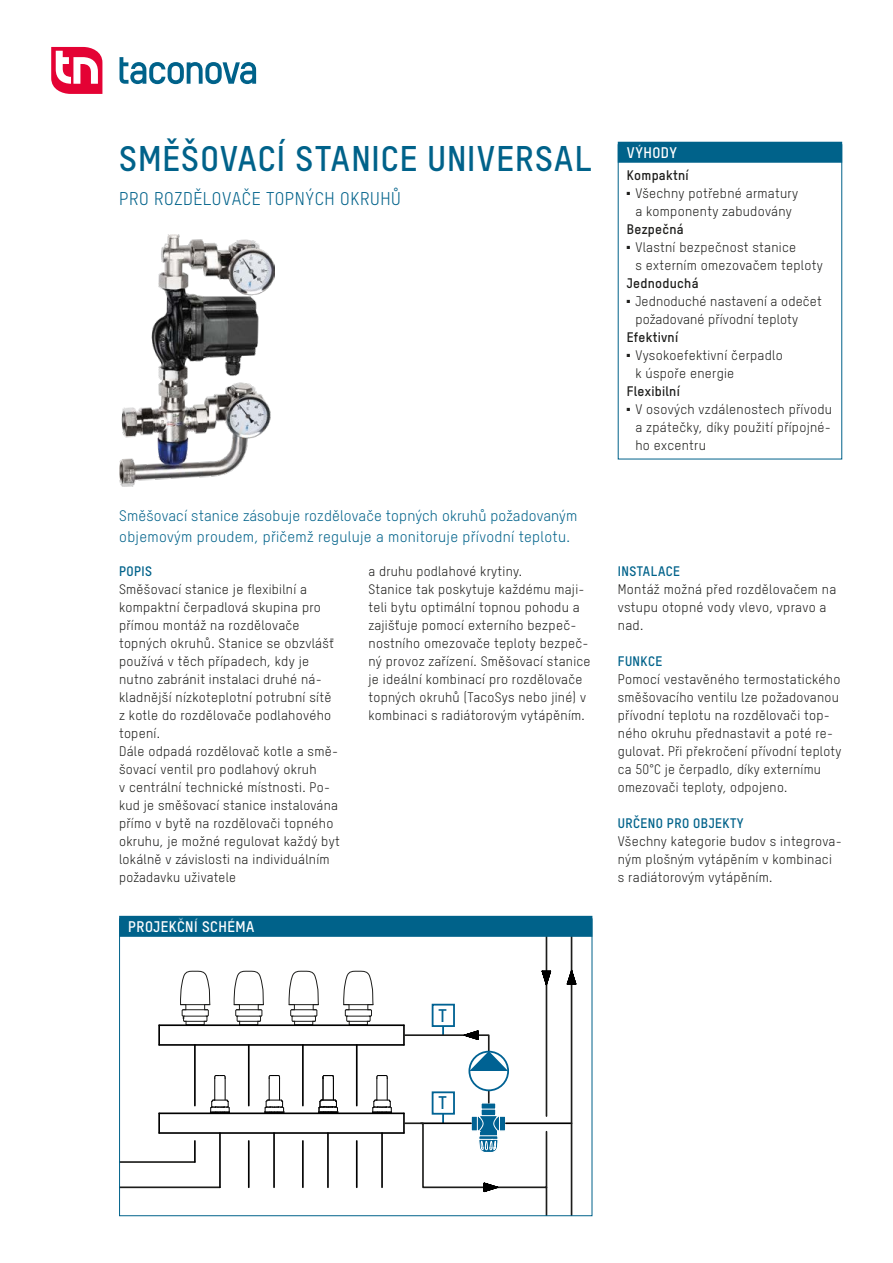
<style>
.page{position:relative;width:893px;height:1263px;background:#fff}
.page>*{position:absolute;margin:0;border:0;box-sizing:border-box;transform-origin:0 0}
.Produkttitel{font:34.8px "T Star Pro Bold";letter-spacing:.03em;color:#00628a}
.Produkttitel_Subline{font:18px "T Star Pro Regular";letter-spacing:.03em;color:#00628a}
.t1{font:17.85px "T Star Pro Bold";color:#006293}
.EA_Lead{font:15px "T Star Pro Regular";letter-spacing:.01em;color:#00628a}
.Box_Titel{font:15px "T Star Pro Bold";letter-spacing:.03em;color:#fff}
.t2{font:13.5px/18px "T Star Pro Regular";letter-spacing:.02em;color:#1d1d1b}
.t3{font:13.5px "T Star Pro Bold";letter-spacing:.02em;color:#1d1d1b}
.EA_Titel{font:13.5px "T Star Pro Bold";letter-spacing:.03em;color:#00628a}
</style>
<div class="page">
<svg style="left:51px;top:47px;width:51px;height:47px"></svg>
<svg style="left:120px;top:57px;width:136px;height:27px"></svg>
<svg style="left:121px;top:937px;width:452px;height:277px"></svg>
<svg style="left:121px;top:969px;width:90px;height:57px"></svg>
<hr style="left:194px;top:1141px;width:2px;height:21px;background:#000">
<hr style="left:194px;top:1045px;width:2px;height:61px;background:#000">
<hr style="left:219px;top:1133px;width:2px;height:54px;background:#000">
<hr style="left:248px;top:1045px;width:2px;height:61px;background:#000">
<hr style="left:302px;top:1045px;width:2px;height:61px;background:#000">
<hr style="left:356px;top:1045px;width:2px;height:61px;background:#000">
<hr style="left:248px;top:1141px;width:2px;height:46px;background:#000">
<hr style="left:273px;top:1133px;width:2px;height:54px;background:#000">
<hr style="left:302px;top:1141px;width:2px;height:46px;background:#000">
<hr style="left:327px;top:1133px;width:2px;height:54px;background:#000">
<hr style="left:356px;top:1141px;width:2px;height:46px;background:#000">
<hr style="left:381px;top:1133px;width:2px;height:54px;background:#000">
<svg style="left:566px;top:967px;width:10px;height:18px"></svg>
<svg style="left:541px;top:970px;width:11px;height:17px"></svg>
<div style="left:469px;top:1052px;width:39px;height:38px;background:#fff;border-radius:50%"></div>
<div style="left:468px;top:1051px;width:41px;height:40px;border:2px solid #006293;border-radius:50%"></div>
<svg style="left:469px;top:1051px;width:39px;height:20px"></svg>
<svg style="left:461px;top:1030px;width:18px;height:10px"></svg>
<svg style="left:483px;top:1182px;width:18px;height:10px"></svg>
<div style="left:108px;top:1012px;width:72px;height:9px;background:#fff"></div>
<img style="left:119px;top:234px;width:155px;height:252px">
<div style="left:618px;top:142px;width:224px;height:21px;background:#00628a"></div>
<div style="left:618px;top:145px;width:224px;height:314px;border:1px solid #00628a"></div>
<div style="left:119px;top:916px;width:473px;height:21px;background:#00628a"></div>
<div style="left:119px;top:919px;width:473px;height:297px;border:1px solid #00628a"></div>
<p class="Produkttitel" style="left:119px;top:133px;width:473px">SMĚŠOVACÍ STANICE UNIVERSAL</p>
<p class="Produkttitel_Subline" style="left:119px;top:186px;width:283px">PRO ROZDĚLOVAČE TOPNÝCH OKRUHŮ</p>
<p class="EA_Lead" style="left:119px;top:505px;width:460px">Směšovací stanice zásobuje rozdělovače topných okruhů požadovaným</p>
<p class="EA_Lead" style="left:119px;top:526px;width:452px">objemovým proudem, přičemž reguluje a monitoruje přívodní teplotu.</p>
<p class="EA_Titel" style="left:119px;top:561px;width:34px">POPIS</p>
<p class="t2" style="left:119px;top:580px;width:216px">Směšovací stanice je flexibilní a kompaktní čerpadlová skupina pro přímou montáž na rozdělovače topných okruhů. Stanice se obzvlášť používá v těch případech, kdy je nutno zabránit instalaci druhé ná&shy;kladnější nízkoteplotní potrubní sítě z kotle do rozdělovače podlahového topení.</p>
<p class="t2" style="left:119px;top:742px;width:222px">Dále odpadá rozdělovač kotle a smě&shy;šovací ventil pro podlahový okruh<br>v centrální technické místnosti. Po&shy;kud je směšovací stanice instalována přímo v bytě na rozdělovači topného okruhu, je možné regulovat každý byt lokálně v závislosti na individuálním požadavku uživatele</p>
<p class="Box_Titel" style="left:128px;top:915px;width:127px">PROJEKČNÍ SCHÉMA</p>
<p class="t2" style="left:369px;top:562px;width:155px">a druhu podlahové krytiny.</p>
<p class="t2" style="left:369px;top:580px;width:224px">Stanice tak poskytuje každému maji&shy;teli bytu optimální topnou pohodu a zajišťuje pomocí externího bezpeč&shy;nostního omezovače teploty bezpeč&shy;ný provoz zařízení. Směšovací stanice je ideální kombinací pro rozdělovače topných okruhů (TacoSys nebo jiné) v kombinaci s radiátorovým vytápěním.</p>
<p class="Box_Titel" style="left:627px;top:141px;width:52px">VÝHODY</p>
<p class="t3" style="left:627px;top:165px;width:63px">Kompaktní</p>
<p class="t2" style="left:627px;top:184px;width:173px;text-align:center">■ Všechny potřebné armatury a komponenty zabudovány</p>
<p class="t3" style="left:627px;top:219px;width:58px">Bezpečná</p>
<p class="t2" style="left:635px;top:238px;width:189px;text-indent:-9px">■ Vlastní bezpečnost stanice<br>s externím omezovačem teploty</p>
<p class="t3" style="left:627px;top:273px;width:73px">Jednoduchá</p>
<p class="t2" style="left:635px;top:292px;width:188px;text-indent:-9px">■ Jednoduché nastavení a odečet požadované přívodní teploty</p>
<p class="t3" style="left:627px;top:327px;width:53px">Efektivní</p>
<p class="t2" style="left:635px;top:346px;width:149px;text-indent:-9px">■ Vysokoefektivní čerpadlo k úspoře energie</p>
<p class="t3" style="left:627px;top:381px;width:54px">Flexibilní</p>
<p class="t2" style="left:635px;top:400px;width:198px;text-align:justify;text-indent:-9px">■ V osových vzdálenostech přívodu a zpátečky, díky použití přípojné&shy;ho excentru</p>
<p class="EA_Titel" style="left:618px;top:561px;width:64px">INSTALACE</p>
<p class="t2" style="left:618px;top:580px;width:220px">Montáž možná před rozdělovačem na vstupu otopné vody vlevo, vpravo a nad.</p>
<p class="EA_Titel" style="left:618px;top:651px;width:46px">FUNKCE</p>
<p class="t2" style="left:618px;top:670px;width:225px">Pomocí vestavěného termostatického směšovacího ventilu lze požadovanou přívodní teplotu na rozdělovači top&shy;ného okruhu přednastavit a poté re&shy;gulovat. Při překročení přívodní teploty ca 50°C je čerpadlo, díky externímu omezovači teploty, odpojeno.</p>
<p class="EA_Titel" style="left:618px;top:813px;width:127px">URČENO PRO OBJEKTY</p>
<p class="t2" style="left:618px;top:832px;width:225px">Všechny kategorie budov s integrova&shy;ným plošným vytápěním v kombinaci<br>s radiátorovým vytápěním.</p>
<p class="t1" style="left:439px;top:1002px;width:10px">T</p>
<p class="t1" style="left:439px;top:1090px;width:10px">T</p>
</div>
